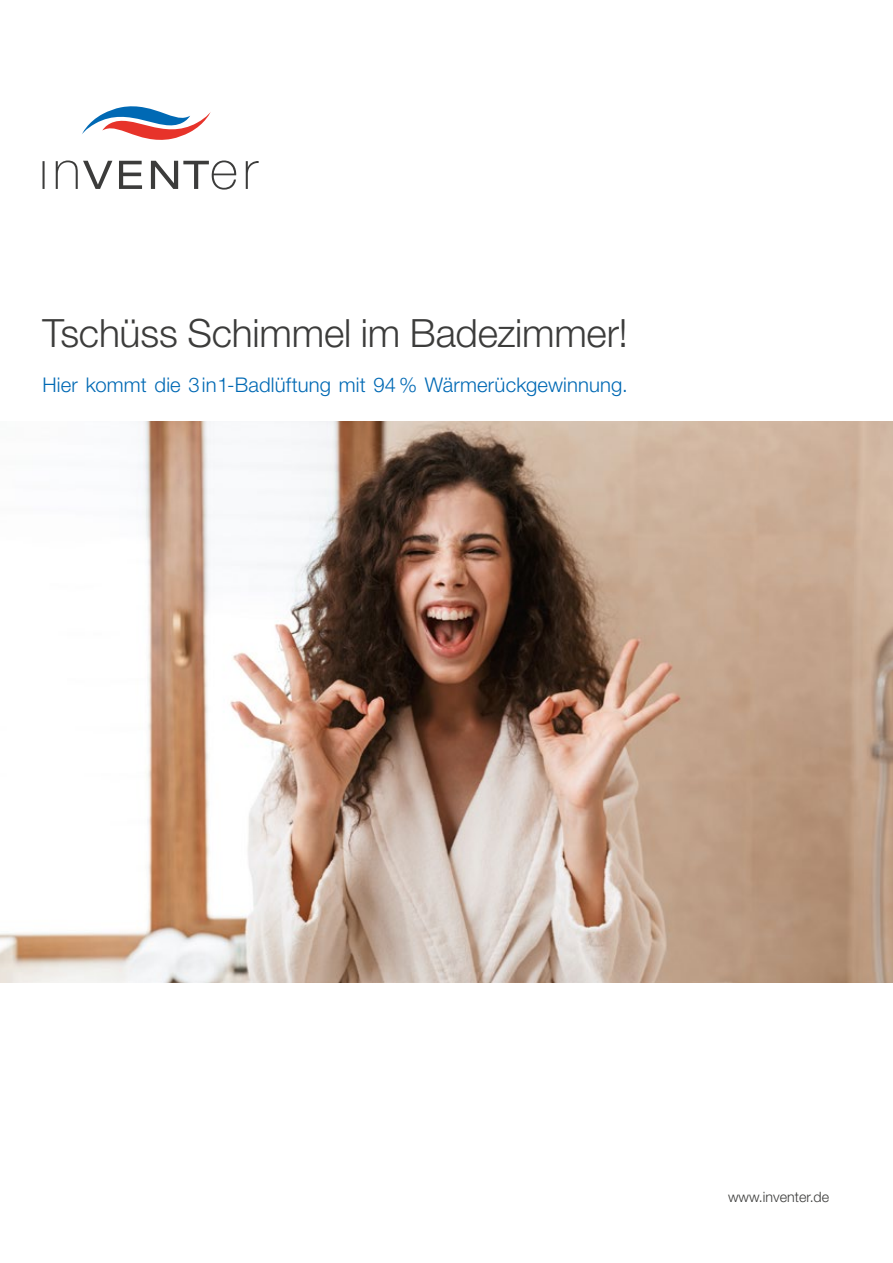
<style>
.page{position:relative;width:893px;height:1263px;background:#fff}
.page>*{position:absolute;margin:0;border:0;box-sizing:border-box;transform-origin:0 0}
.t1{font:300 39px "Helvetica Neue LT Std";letter-spacing:-.005em;color:#3c3c3b}
.t2{font:300 20.25px "Helvetica Neue LT Std";letter-spacing:.01em;color:#0069b4}
.t3{font:300 14.25px "Helvetica Neue LT Std";color:#3c3c3b}
</style>
<div class="page">
<svg style="left:43px;top:160px;width:216px;height:30px"></svg>
<svg style="left:82px;top:106px;width:129px;height:34px"></svg>
<img style="left:0;top:421px;width:893px;height:561px">
<p class="t1" style="left:43px;top:309px;width:587px">Tschüss Schimmel im Badezimmer!</p>
<p class="t2" style="left:43px;top:372px;width:587px">Hier kommt die 3in1-Badlüftung mit 94 % Wärmerückgewinnung.</p>
<p class="t3" style="left:728px;top:1188px;width:103px">www.inventer.de</p>
</div>
